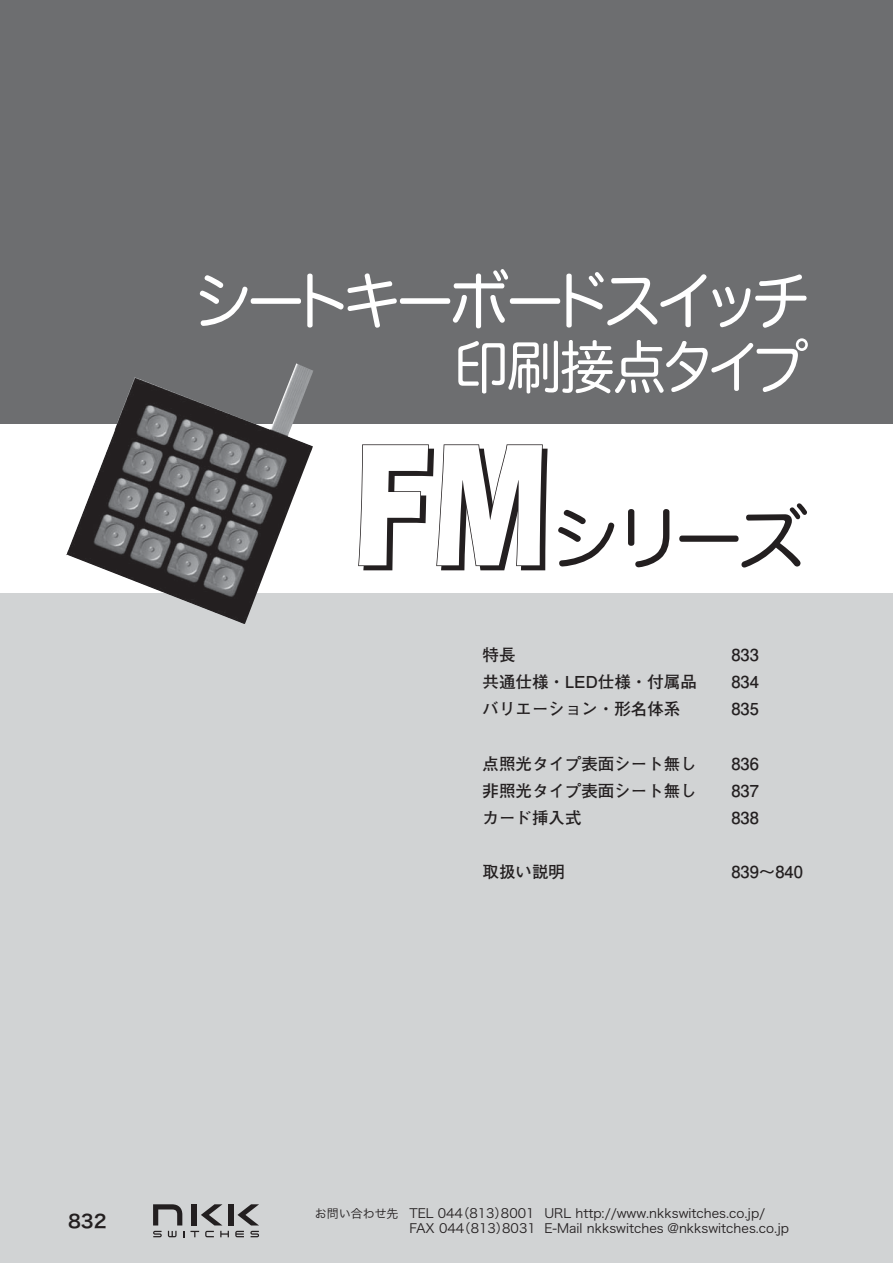
<style>
.page{position:relative;width:893px;height:1263px;background:#fff}
.page>*{position:absolute;margin:0;border:0;box-sizing:border-box;transform-origin:0 0}
.t1{font:700 180.15px "Itc Eras";color:#fff;scale:.7 1}
.t2{font:70.65px "Hira Maru Pro W4 90 pv RKSJ H";color:#231f20}
.t3{font:63.3px "Hira Maru Pro W4 90 pv RKSJ H";letter-spacing:-.14em;color:#fff;scale:.95 1}
.t4{font:57.45px "Hira Maru Pro W4 90 pv RKSJ H";letter-spacing:-.08em;color:#fff;scale:.95 1}
.t5{font:18px "Hira Kaku Pro W6 90 pv RKSJ H";color:#231f20}
.t6{font:16.5px/27.2px "Futo Go B101 Pro Bold 90 pv RKSJ H";color:#231f20;text-align:justify}
.t7{font:12.75px/14.9px "Hira Kaku Pro W3 90 pv RKSJ H";color:#231f20}
.s1{font-size:12px}
</style>
<div class="page">
<div style="left:0;top:593px;width:893px;height:670px;background:#d1d3d4"></div>
<div style="left:0;top:0;width:893px;height:423px;background:#6d6e70"></div>
<svg style="left:153px;top:1204px;width:29px;height:21px"></svg>
<div style="left:228px;top:1204px;width:5px;height:21px;background:#231f20"></div>
<div style="left:192px;top:1204px;width:5px;height:21px;background:#231f20"></div>
<svg style="left:201px;top:1204px;width:21px;height:21px"></svg>
<svg style="left:237px;top:1204px;width:22px;height:21px"></svg>
<svg style="left:153px;top:1231px;width:9px;height:6px"></svg>
<svg style="left:250px;top:1231px;width:9px;height:6px"></svg>
<svg style="left:220px;top:1231px;width:9px;height:6px"></svg>
<svg style="left:235px;top:1231px;width:9px;height:6px"></svg>
<svg style="left:205px;top:1231px;width:9px;height:6px"></svg>
<svg style="left:190px;top:1231px;width:9px;height:6px"></svg>
<svg style="left:168px;top:1231px;width:9px;height:6px"></svg>
<svg style="left:358px;top:444px;width:190px;height:127px"></svg>
<img style="left:66px;top:363px;width:247px;height:261px">
<h3 class="t3" style="left:193px;top:277px;width:652px">シートキーボードスイッチ</h3>
<h3 class="t4" style="left:454px;top:345px;width:374px">印刷接点タイプ</h3>
<h1 class="t1" style="left:351px;top:445px;width:281px">FM</h1>
<h2 class="t2" style="left:550px;top:512px;width:260px">シリーズ</h2>
<p class="t6" style="left:483px;top:644px;width:216px;text-align:left">特長<br>共通仕様・LED仕様・付属品バリエーション・形名体系</p>
<p class="t6" style="left:483px;top:752px;width:216px">点照光タイプ表面シート無し非照光タイプ表面シート無しカード挿入式</p>
<p class="t6" style="left:483px;top:860px;width:84px">取扱い説明</p>
<p class="t6" style="left:731px;top:644px;width:29px">833<br>834<br>835</p>
<p class="t6" style="left:731px;top:752px;width:29px">836<br>837<br>838</p>
<p class="t6" style="left:731px;top:860px;width:73px">839～840</p>
<h3 class="t5" style="left:68px;top:1214px;width:40px">832</h3>
<p class="t7" style="left:409px;top:1207px;width:381px;text-indent:-94px"><span class="s1">お問い合わせ先</span> TEL 044（813）8001 URL http://www.nkkswitches.co.jp/<br>FAX 044（813）8031 E-Mail nkkswitches ＠nkkswitches.co.jp</p>
</div>
